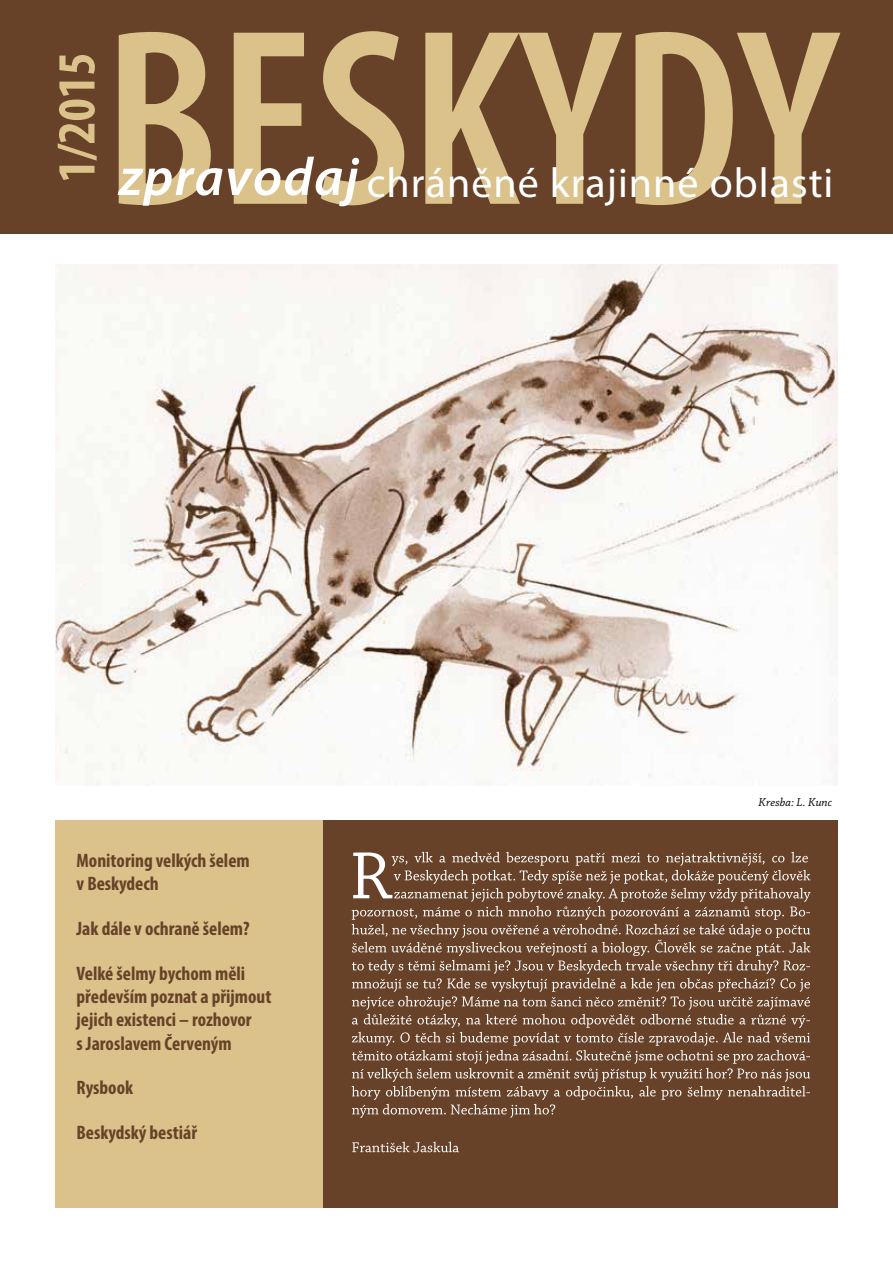
<style>
.page{position:relative;width:893px;height:1263px;background:#fff}
.page>*{position:absolute;margin:0;border:0;box-sizing:border-box;transform-origin:0 0}
.t1{font:700 condensed 54px "Myriad Pro";color:#dbc28a}
.t2{font:42px "Myriad Pro";letter-spacing:.025em;color:#fff}
.t3{font:700 condensed 19.5px/23.4px "Myriad Pro";color:#674229}
.t4{font:italic 12px "Chaparral Pro";letter-spacing:.01em;color:#000}
.s1{font-weight:600;font-style:italic;font-size:54px}
</style>
<div class="page">
<img style="left:55px;top:264px;width:783px;height:521px">
<div style="left:51px;top:805px;width:798px;height:403px;background:#674229"></div>
<div style="left:0;top:0;width:893px;height:233px;background:#674229"></div>
<svg style="left:119px;top:31px;width:721px;height:174px"></svg>
<div style="left:48px;top:805px;width:275px;height:415px;background:#dbc28a"></div>
<div style="left:0;top:261px;width:54px;height:1002px;background:#fff"></div>
<svg style="left:352px;top:1142px;width:107px;height:10px"></svg>
<svg style="left:352px;top:852px;width:458px;height:266px"></svg>
<div style="left:0;top:790px;width:893px;height:30px;background:#fff"></div>
<div style="left:0;top:1210px;width:893px;height:53px;background:#fff"></div>
<div style="left:839px;top:256px;width:54px;height:1007px;background:#fff"></div>
<h1 class="t1" style="left:43px;top:182px;width:132px;rotate:-90deg">1/2015</h1>
<h2 class="t2" style="left:119px;top:157px;width:716px"><span class="s1">zpravodaj</span> chráněné krajinné oblasti</h2>
<p class="t4" style="left:759px;top:795px;width:75px">Kresba: L. Kunc</p>
<p class="t3" style="left:77px;top:848px;width:175px">Monitoring velkých šelem v Beskydech</p>
<p class="t3" style="left:77px;top:916px;width:175px">Jak dále v ochraně šelem?</p>
<p class="t3" style="left:77px;top:961px;width:196px">Velké šelmy bychom měli především poznat a přijmout jejich existenci – rozhovor<br>s Jaroslavem Červeným</p>
<p class="t3" style="left:77px;top:1076px;width:58px">Rysbook</p>
<p class="t3" style="left:77px;top:1120px;width:122px">Beskydský bestiář</p>
</div>
